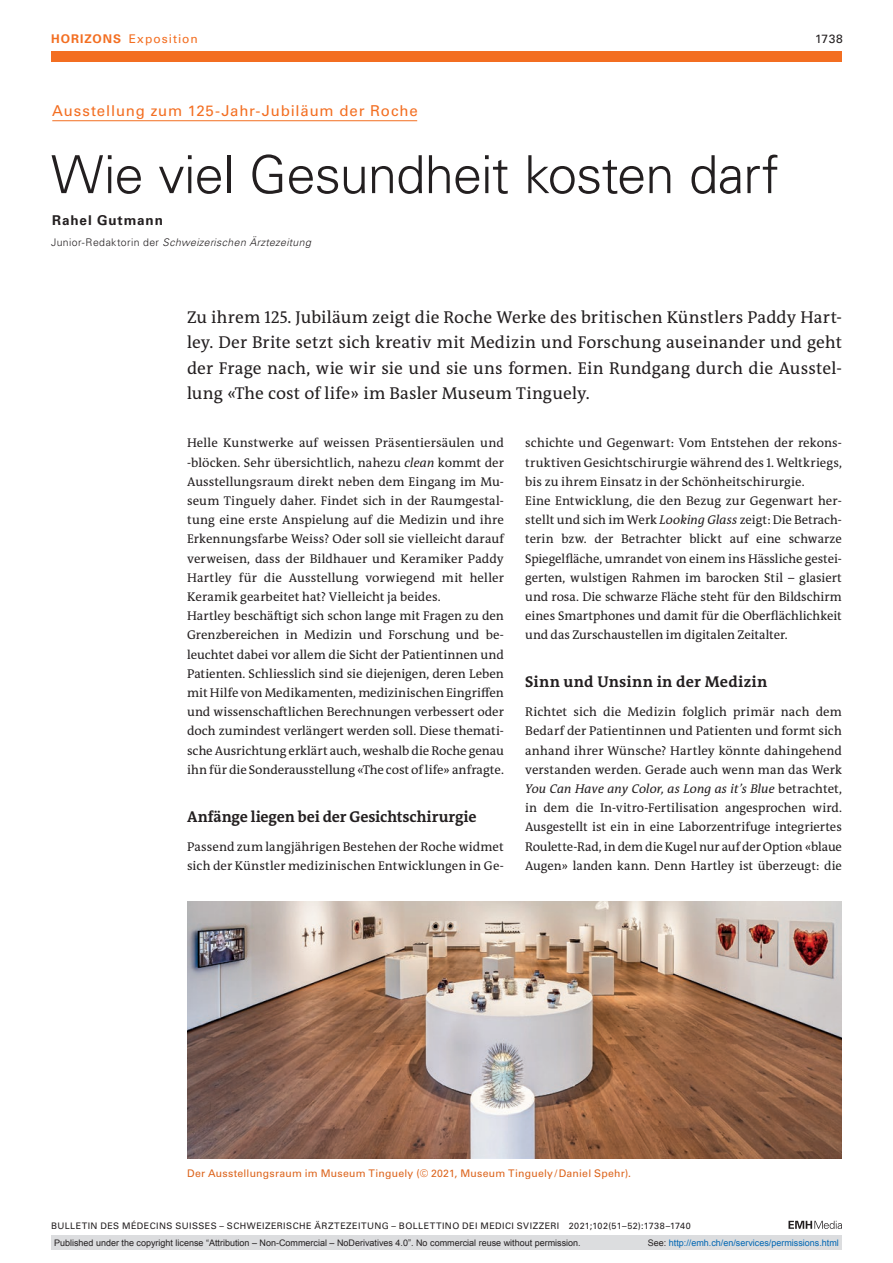
<style>
.page{position:relative;width:893px;height:1263px;background:#fff}
.page>*{position:absolute;margin:0;border:0;box-sizing:border-box;transform-origin:0 0}
.article-title{font:300 52.5px "Univers LT Std";letter-spacing:-.02em;color:#231f20}
.section-pl{font:17.25px/25.5px "The Antiqua B W5 Plain";letter-spacing:.005em;color:#231f20;text-align:justify}
.section-h1{font:700 15.75px "The Antiqua B W7";color:#231f20}
.pre-heading{font:15px "Univers LT Std";letter-spacing:.05em;color:#f36e21}
.author-notes{font:700 13.5px "Univers LT Std";letter-spacing:.065em;color:#231f20}
.section-pn{font:12.75px/19.2px "The Antiqua B W5 Plain";letter-spacing:.005em;color:#231f20;text-align:justify}
.ressort{font:12px "Univers LT Std";letter-spacing:.085em;color:#f36e21}
.ressort-2{font:12px "Univers LT Std";color:#231f20}
.fig-caption{font:10.5px "Univers LT Std";letter-spacing:.02em;color:#dc641c}
.aff{font:italic 300 10.5px "Univers LT Std";letter-spacing:.035em;color:#231f20}
.t1{font:9px "Arial";color:#231f20}
.fusszeile{font:9px "Univers LT Std";letter-spacing:.045em;color:#231f20}
.t2{font:9px "Arial";color:#0066b3}
.s1{font-weight:700}
.s2{font-style:normal}
.s3{font-style:italic}
.s4{color:#231f20}
</style>
<div class="page">
<svg style="left:788px;top:1221px;width:54px;height:8px"></svg>
<hr style="left:52px;top:120px;width:365px;height:1px;background:#f36e21">
<img style="left:187px;top:902px;width:655px;height:257px">
<div style="left:51px;top:51px;width:791px;height:11px;background:#f36e21"></div>
<div style="left:51px;top:1235px;width:791px;height:15px;background:#dcdddf"></div>
<p class="ressort" style="left:51px;top:31px;width:148px"><span class="s1">HORIZONS</span> Exposition</p>
<p class="ressort-2" style="left:815px;top:31px;width:29px">1738</p>
<p class="pre-heading" style="left:52px;top:102px;width:367px">Ausstellung zum 125-Jahr-Jubiläum der Roche</p>
<p class="article-title" style="left:51px;top:143px;width:730px">Wie viel Gesundheit kosten darf</p>
<p class="author-notes" style="left:52px;top:212px;width:112px">Rahel Gutmann</p>
<p class="aff" style="left:51px;top:236px;width:261px"><span class="s2">Junior-Redaktorin der</span> Schweizerischen Ärztezeitung</p>
<p class="section-pl" style="left:187px;top:304px;width:656px">Zu ihrem 125. Jubiläum zeigt die Roche Werke des britischen Künstlers Paddy Hart&shy;ley. Der Brite setzt sich kreativ mit Medizin und Forschung auseinander und geht der Frage nach, wie wir sie und sie uns formen. Ein Rundgang durch die Ausstel&shy;lung «The cost of life» im Basler Museum Tinguely.</p>
<p class="section-pn" style="left:187px;top:434px;width:318px">Helle Kunstwerke auf weissen Präsentiersäulen und -blöcken. Sehr übersichtlich, nahezu <span class="s3">clean</span> kommt der Ausstellungsraum direkt neben dem Eingang im Mu&shy;seum Tinguely daher. Findet sich in der Raumgestal&shy;tung eine erste Anspielung auf die Medizin und ihre Erkennungsfarbe Weiss? Oder soll sie vielleicht darauf verweisen, dass der Bildhauer und Keramiker Paddy Hartley für die Ausstellung vorwiegend mit heller Keramik gearbeitet hat? Vielleicht ja beides.</p>
<p class="section-pn" style="left:187px;top:606px;width:318px">Hartley beschäftigt sich schon lange mit Fragen zu den Grenzbereichen in Medizin und Forschung und be&shy;leuchtet dabei vor allem die Sicht der Patientinnen und Patienten. Schliesslich sind sie diejenigen, deren Leben mit Hilfe von Medikamenten, medizinischen Eingriffen und wissenschaftlichen Berechnungen verbessert oder doch zumindest verlängert werden soll. Diese themati&shy;sche Ausrichtung erklärt auch, weshalb die Roche genau ihn für die Sonderausstellung «The cost of life» anfragte.</p>
<p class="section-h1" style="left:187px;top:806px;width:291px">Anfänge liegen bei der Gesichtschirurgie</p>
<p class="section-pn" style="left:187px;top:837px;width:318px">Passend zum langjährigen Bestehen der Roche widmet sich der Künstler medizinischen Entwicklungen in Ge-</p>
<p class="section-pn" style="left:525px;top:434px;width:318px">schichte und Gegenwart: Vom Entstehen der rekons&shy;truktiven Gesichtschirurgie während des 1. Weltkriegs, bis zu ihrem Einsatz in der Schönheitschirurgie.</p>
<p class="section-pn" style="left:525px;top:491px;width:318px">Eine Entwicklung, die den Bezug zur Gegenwart her&shy;stellt und sich im Werk <span class="s3">Looking Glass</span> zeigt: Die Betrach&shy;terin bzw. der Betrachter blickt auf eine schwarze Spiegelfläche, umrandet von einem ins Hässliche gestei&shy;gerten, wulstigen Rahmen im barocken Stil – glasiert und rosa. Die schwarze Fläche steht für den Bildschirm eines Smartphones und damit für die Oberflächlichkeit und das Zurschaustellen im digitalen Zeitalter.</p>
<p class="section-h1" style="left:525px;top:672px;width:244px">Sinn und Unsinn in der Medizin</p>
<p class="section-pn" style="left:525px;top:702px;width:318px">Richtet sich die Medizin folglich primär nach dem Bedarf der Patientinnen und Patienten und formt sich anhand ihrer Wünsche? Hartley könnte dahingehend verstanden werden. Gerade auch wenn man das Werk <span class="s3">You Can Have any Color, as Long as it’s Blue</span> betrachtet, in dem die In-vitro-Fertilisation angesprochen wird.<br>Ausgestellt ist ein in eine Laborzentrifuge integriertes Roulette-Rad, in dem die Kugel nur auf der Option «blaue Augen» landen kann. Denn Hartley ist überzeugt: die</p>
<p class="fig-caption" style="left:187px;top:1167px;width:446px">Der Ausstellungsraum im Museum Tinguely (© 2021, Museum Tinguely/Daniel Spehr).</p>
<p class="fusszeile" style="left:51px;top:1220px;width:641px">BULLETIN DES MÉDECINS SUISSES – SCHWEIZERISCHE ÄRZTEZEITUNG – BOLLETTINO DEI MEDICI SVIZZERI 2021;102(51–52):1738–1740</p>
<p class="t1" style="left:54px;top:1237px;width:528px">Published under the copyright license “Attribution – Non-Commercial – NoDerivatives 4.0”. No commercial reuse without permission.</p>
<p class="t2" style="left:648px;top:1237px;width:193px"><span class="s4">See:</span> http://emh.ch/en/services/permissions.html</p>
</div>
